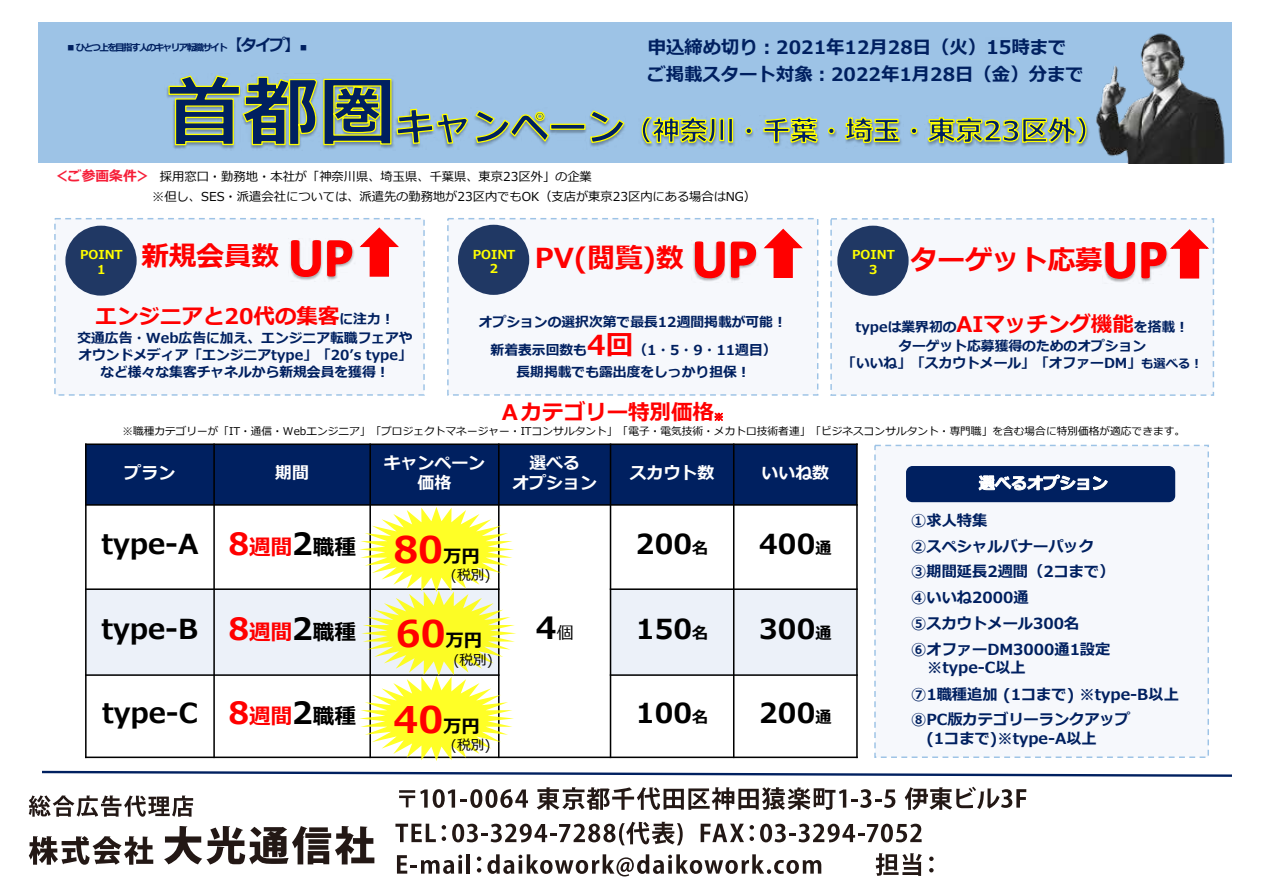
<style>
.page{position:relative;width:1263px;height:893px;background:#fff}
.page>*{position:absolute;margin:0;border:0;box-sizing:border-box;transform-origin:0 0}
.t1{font:700 36.75px "Meiryo";color:#f00}
.t2{font:700 30.6px "Meiryo";color:#000}
.t3{font:700 27.6px "Meiryo";letter-spacing:.005em;color:#000}
.t4{font:700 27.6px "Meiryo";color:#f00}
.t5{font:700 21.45px "Meiryo";color:#f00}
.t6{font:700 18.9px "Meiryo";color:#002060}
.t7{font:700 18.3px/27px "Meiryo";color:#002060}
.t8{font:700 16.95px/20.2px "Meiryo";color:#fff;text-align:center}
.t9{font:700 15.3px/25.7px "Meiryo";color:#002060}
.t10{font:700 13.8px/16.5px "Meiryo";color:#002060;text-align:center}
.t11{font:13.8px "Meiryo";color:#000}
.t12{font:12.3px/19.6px "Meiryo";color:#000}
.t13{font:700 12.3px/14.7px "Meiryo";color:#ff0;text-align:center}
.t14{font:10.65px "Meiryo";color:#000}
.t15{font:700 9.6px "Meiryo";letter-spacing:-.175em;color:#002060}
.s1{font-size:16.2px}
.s2{font-weight:700;font-size:13.8px;color:#f61e38}
.s3{font-size:21.45px;color:#f00}
.s4{font-size:12.3px}
.s5{font-size:13.8px;color:#002060}
.s6{font-size:27.6px;color:#f00}
.s7{font-size:30.6px;color:#f00}
.s8{font-size:30.6px}
.s9{font-size:21.45px}
.s10{font-size:18.3px;color:#000}
.s11{font-weight:400;font-size:16.95px}
</style>
<div class="page">
<div style="left:38px;top:23px;width:1193px;height:140px;background:#9dc3e6"></div>
<svg style="left:42px;top:770px;width:1189px;height:7px"></svg>
<img style="left:1096px;top:33px;width:129px;height:130px">
<img style="left:166px;top:87px;width:227px;height:62px">
<svg style="left:168px;top:75px;width:457px;height:71px"></svg>
<img style="left:644px;top:122px;width:258px;height:25px">
<svg style="left:641px;top:117px;width:259px;height:27px"></svg>
<img style="left:911px;top:132px;width:8px;height:5px">
<svg style="left:910px;top:127px;width:8px;height:8px"></svg>
<img style="left:928px;top:144px;width:53px;height:3px">
<img style="left:981px;top:144px;width:35px;height:2px">
<img style="left:1021px;top:126px;width:68px;height:21px">
<svg style="left:927px;top:117px;width:160px;height:27px"></svg>
<div style="left:86px;top:444px;width:128px;height:61px;background:#002060"></div>
<div style="left:214px;top:444px;width:156px;height:61px;background:#002060"></div>
<div style="left:370px;top:444px;width:129px;height:61px;background:#002060"></div>
<div style="left:499px;top:444px;width:111px;height:61px;background:#002060"></div>
<div style="left:610px;top:444px;width:124px;height:61px;background:#002060"></div>
<div style="left:734px;top:444px;width:123px;height:61px;background:#002060"></div>
<div style="left:86px;top:589px;width:128px;height:86px;background:#ecf1f9"></div>
<div style="left:214px;top:589px;width:156px;height:86px;background:#ecf1f9"></div>
<div style="left:610px;top:589px;width:124px;height:86px;background:#ecf1f9"></div>
<div style="left:734px;top:589px;width:123px;height:86px;background:#ecf1f9"></div>
<hr style="left:213px;top:443px;width:2px;height:315px;background:#000">
<hr style="left:369px;top:443px;width:2px;height:315px;background:#000">
<hr style="left:498px;top:443px;width:1px;height:315px;background:#000">
<hr style="left:610px;top:443px;width:1px;height:315px;background:#000">
<hr style="left:733px;top:443px;width:1px;height:315px;background:#000">
<hr style="left:85px;top:504px;width:773px;height:2px;background:#000">
<hr style="left:85px;top:588px;width:414px;height:2px;background:#000">
<hr style="left:610px;top:588px;width:248px;height:2px;background:#000">
<hr style="left:85px;top:674px;width:414px;height:2px;background:#000">
<hr style="left:610px;top:674px;width:248px;height:2px;background:#000">
<hr style="left:85px;top:443px;width:2px;height:315px;background:#000">
<hr style="left:856px;top:443px;width:2px;height:315px;background:#000">
<hr style="left:85px;top:443px;width:773px;height:2px;background:#000">
<hr style="left:85px;top:756px;width:773px;height:2px;background:#000">
<svg style="left:715px;top:413px;width:8px;height:8px"></svg>
<svg style="left:359px;top:507px;width:157px;height:254px"></svg>
<div style="left:54px;top:218px;width:371px;height:178px;background:#f6f8fc"></div>
<div style="left:447px;top:218px;width:372px;height:178px;background:#f6f8fc"></div>
<div style="left:830px;top:218px;width:385px;height:178px;background:#f6f8fc"></div>
<img style="left:288px;top:239px;width:67px;height:43px">
<svg style="left:290px;top:226px;width:109px;height:52px"></svg>
<img style="left:692px;top:240px;width:67px;height:43px">
<svg style="left:694px;top:228px;width:109px;height:51px"></svg>
<img style="left:1102px;top:241px;width:67px;height:42px">
<svg style="left:1105px;top:228px;width:104px;height:51px"></svg>
<div style="left:65px;top:226px;width:72px;height:70px;background:#203864;border-radius:50%"></div>
<div style="left:458px;top:225px;width:71px;height:70px;background:#203864;border-radius:50%"></div>
<div style="left:837px;top:226px;width:71px;height:70px;background:#203864;border-radius:50%"></div>
<div style="left:874px;top:444px;width:335px;height:314px;background:#f6f8fc"></div>
<div style="left:906px;top:466px;width:269px;height:36px;background:#002060;border:1px solid #002060;border-radius:6px"></div>
<svg style="left:978px;top:475px;width:130px;height:15px"></svg>
<svg style="left:399px;top:789px;width:129px;height:19px"></svg>
<svg style="left:537px;top:787px;width:358px;height:23px"></svg>
<svg style="left:905px;top:787px;width:121px;height:23px"></svg>
<svg style="left:395px;top:824px;width:41px;height:18px"></svg>
<svg style="left:442px;top:836px;width:4px;height:5px"></svg>
<svg style="left:442px;top:825px;width:4px;height:4px"></svg>
<svg style="left:452px;top:822px;width:231px;height:23px"></svg>
<svg style="left:701px;top:824px;width:53px;height:18px"></svg>
<svg style="left:760px;top:824px;width:161px;height:19px"></svg>
<svg style="left:397px;top:855px;width:65px;height:19px"></svg>
<hr style="left:466px;top:854px;width:4px;height:20px;background:#231815">
<svg style="left:477px;top:868px;width:4px;height:4px"></svg>
<svg style="left:477px;top:856px;width:4px;height:5px"></svg>
<svg style="left:487px;top:854px;width:334px;height:22px"></svg>
<svg style="left:876px;top:853px;width:46px;height:23px"></svg>
<svg style="left:929px;top:868px;width:5px;height:4px"></svg>
<svg style="left:929px;top:856px;width:5px;height:5px"></svg>
<svg style="left:29px;top:795px;width:164px;height:22px"></svg>
<svg style="left:29px;top:836px;width:124px;height:29px"></svg>
<svg style="left:164px;top:826px;width:210px;height:38px"></svg>
<p class="t15" style="left:66px;top:40px;width:244px">■ ひとつ上を目指す人のキャリア転職サイト<span class="s1">【タイプ】</span>■</p>
<h3 class="t7" style="left:647px;top:35px;width:438px">申込締め切り︓2021年12月28日（火）17時までご掲載スタート対象︓2022年1月28日（金）分まで</h3>
<h3 class="t6" style="left:986px;top:34px;width:27px">15</h3>
<p class="t12" style="left:152px;top:168px;width:606px;text-indent:-98px"><span class="s2">＜ご参画条件＞</span> 採用窓口・勤務地・本社が「神奈川県、埼玉県、千葉県、東京23区外」の企業<br>※但し、SES・派遣会社については、派遣先の勤務地が23区内でもOK（支店が東京23区内にある場合はNG）</p>
<h3 class="t4" style="left:141px;top:237px;width:139px">新規会員数</h3>
<h3 class="t4" style="left:535px;top:239px;width:150px">PV(閲覧)数</h3>
<h3 class="t4" style="left:910px;top:240px;width:194px">ターゲット応募</h3>
<p class="t10" style="left:855px;top:318px;width:335px;line-height:19.4px">typeは業界初の<span class="s3">AIマッチング機能</span>を搭載︕ターゲット応募獲得のためのオプション</p>
<p class="t10" style="left:842px;top:355px;width:362px">「いいね」「スカウトメール」「オファーDM」<span class="s4">も選べる︕</span></p>
<p class="t13" style="left:80px;top:248px;width:44px">POINT<br>１</p>
<p class="t13" style="left:473px;top:247px;width:44px">POINT<br>２</p>
<p class="t13" style="left:852px;top:248px;width:44px">POINT<br>３</p>
<h3 class="t5" style="left:96px;top:301px;width:300px">エンジニアと20代の集客<span class="s5">に注力︕</span></h3>
<p class="t10" style="left:77px;top:331px;width:337px">交通広告・Web広告に加え、エンジニア転職フェアやオウンドメディア「エンジニアtype」「20ʼs type」など様々な集客チャネルから新規会員を獲得︕</p>
<p class="t10" style="left:479px;top:309px;width:309px;line-height:28px">オプションの選択次第で最長12週間掲載が可能︕新着表示回数も<span class="s6">4回</span>（1・5・9・11週目）</p>
<p class="t10" style="left:516px;top:364px;width:236px">長期掲載でも露出度をしっかり担保︕</p>
<h3 class="t5" style="left:499px;top:397px;width:216px">Ａカテゴリー特別価格</h3>
<p class="t14" style="left:123px;top:424px;width:1064px">※職種カテゴリーが「IT・通信・Webエンジニア」「プロジェクトマネージャー・ITコンサルタント」「電子・電気技術・メカトロ技術者連」「ビジネスコンサルタント・専門職」を含む場合に特別価格が適応できます。</p>
<p class="t8" style="left:125px;top:463px;width:52px">プラン</p>
<p class="t8" style="left:275px;top:463px;width:35px">期間</p>
<p class="t8" style="left:384px;top:453px;width:103px">キャンペーン価格</p>
<p class="t8" style="left:512px;top:453px;width:86px">選べる<br>オプション</p>
<p class="t8" style="left:630px;top:463px;width:86px">スカウト数</p>
<p class="t8" style="left:762px;top:463px;width:69px">いいね数</p>
<h3 class="t3" style="left:101px;top:524px;width:256px">type-A <span class="s7">8</span><span class="s3">週間</span><span class="s8">2</span><span class="s9">職種</span></h3>
<h1 class="t1" style="left:393px;top:524px;width:88px">80<span class="s10">万円</span></h1>
<p class="t11" style="left:451px;top:566px;width:41px">(税別)</p>
<h3 class="t3" style="left:636px;top:524px;width:74px">200<span class="s1">名</span></h3>
<h3 class="t3" style="left:759px;top:524px;width:74px">400<span class="s1">通</span></h3>
<h2 class="t2" style="left:536px;top:606px;width:39px">4<span class="s11">個</span></h2>
<h3 class="t3" style="left:101px;top:610px;width:256px">type-B <span class="s7">8</span><span class="s3">週間</span><span class="s8">2</span><span class="s9">職種</span></h3>
<h3 class="t3" style="left:636px;top:610px;width:74px">150<span class="s1">名</span></h3>
<h3 class="t3" style="left:759px;top:610px;width:74px">300<span class="s1">通</span></h3>
<h1 class="t1" style="left:396px;top:608px;width:88px">60<span class="s10">万円</span></h1>
<p class="t11" style="left:453px;top:650px;width:41px">(税別)</p>
<h3 class="t3" style="left:102px;top:694px;width:255px">type-C <span class="s7">8</span><span class="s3">週間</span><span class="s8">2</span><span class="s9">職種</span></h3>
<h3 class="t3" style="left:636px;top:694px;width:74px">100<span class="s1">名</span></h3>
<h3 class="t3" style="left:759px;top:694px;width:74px">200<span class="s1">通</span></h3>
<h1 class="t1" style="left:393px;top:693px;width:88px">40<span class="s10">万円</span></h1>
<p class="t11" style="left:451px;top:735px;width:41px">(税別)</p>
<p class="t9" style="left:911px;top:508px;width:205px">①求人特集<br>②スペシャルバナーパック<br>③期間延長2週間（2コまで）<br>④いいね2000通<br>⑤スカウトメール300名<br>⑥オファーDM3000通1設定</p>
<p class="t9" style="left:911px;top:656px;width:269px;text-indent:16px">※type-C以上<br>⑦1職種追加 (1コまで) ※type-B以上<br>⑧PC版カテゴリーランクアップ</p>
<p class="t9" style="left:926px;top:726px;width:172px">(1コまで)※type-A以上</p>
</div>
